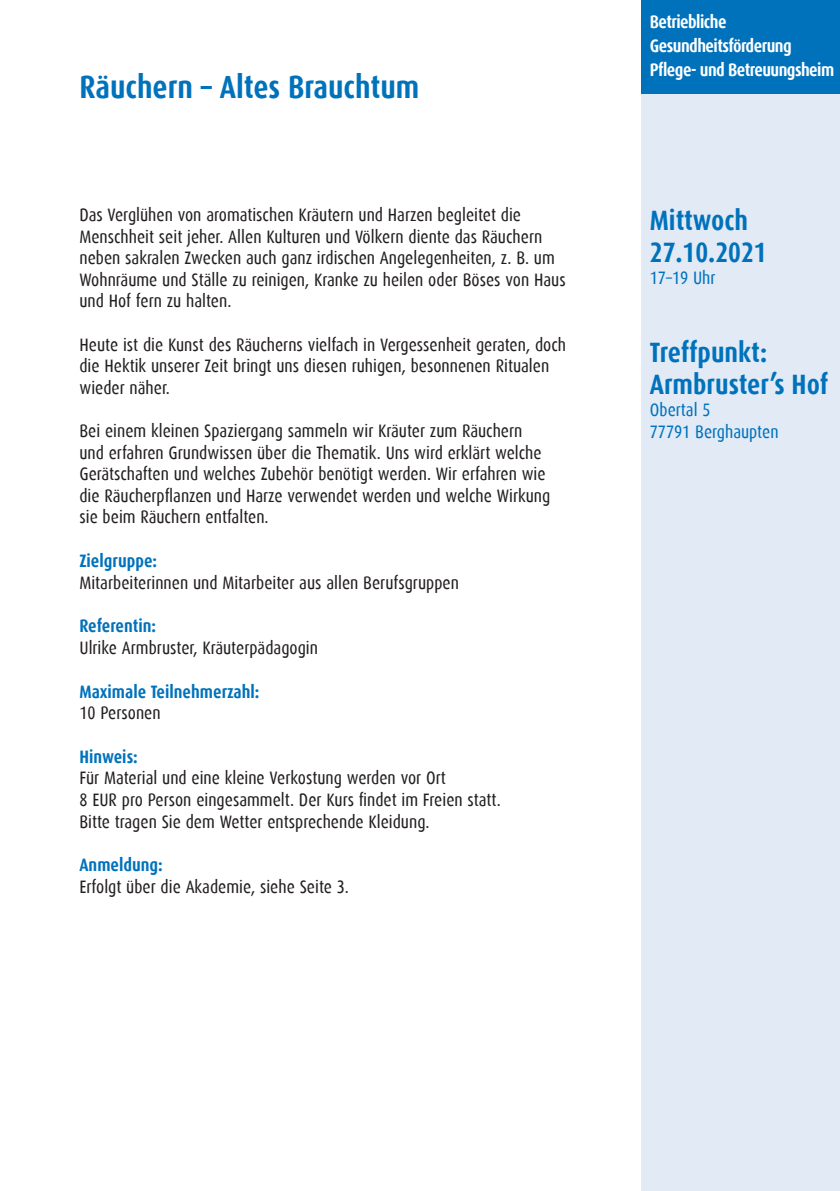
<style>
.page{position:relative;width:840px;height:1191px;background:#fff}
.page>*{position:absolute;margin:0;border:0;box-sizing:border-box;transform-origin:0 0}
.t1{font:700 32px "Dax Condensed";color:#0072bc}
.Rechts_Abstand_Veran{font:700 28px/32px "Dax Condensed";color:#0072bc}
.Ort_rechts_1_5mm{font:700 28px/32px "Dax Condensed";color:#0072bc}
.t2{font:18px/21.6px "Dax Condensed";color:#231f20}
.t3{font:700 18px "Dax Condensed";color:#0072bc}
.t4{font:700 18px "Dax Condensed";letter-spacing:-.03em;color:#fff}
.Rechts_Abstand_Veran-2{font:18px/22px "Dax Condensed";color:#0072bc}
.Ort_rechts_1_5mm-2{font:18px "Dax Condensed";color:#0072bc}
</style>
<div class="page">
<div style="left:641px;top:0;width:198px;height:1191px;background:#e2eaf6"></div>
<div style="left:641px;top:0;width:198px;height:94px;background:#0072bc"></div>
<p class="t1" style="left:79px;top:69px;width:341px">Räuchern – Altes Brauchtum</p>
<p class="t2" style="left:79px;top:204px;width:487px">Das Verglühen von aromatischen Kräutern und Harzen begleitet die Menschheit seit jeher. Allen Kulturen und Völkern diente das Räuchern neben sakralen Zwecken auch ganz irdischen Angelegenheiten, z. B. um Wohnräume und Ställe zu reinigen, Kranke zu heilen oder Böses von Haus und Hof fern zu halten.</p>
<p class="t2" style="left:79px;top:334px;width:488px">Heute ist die Kunst des Räucherns vielfach in Vergessenheit geraten, doch die Hektik unserer Zeit bringt uns diesen ruhigen, besonnenen Ritualen wieder näher.</p>
<p class="t2" style="left:79px;top:420px;width:472px">Bei einem kleinen Spaziergang sammeln wir Kräuter zum Räuchern und erfahren Grundwissen über die Thematik. Uns wird erklärt welche Gerätschaften und welches Zubehör benötigt werden. Wir erfahren wie die Räucherpflanzen und Harze verwendet werden und welche Wirkung sie beim Räuchern entfalten.</p>
<p class="t3" style="left:79px;top:551px;width:79px">Zielgruppe:</p>
<p class="t2" style="left:79px;top:572px;width:381px">Mitarbeiterinnen und Mitarbeiter aus allen Berufsgruppen</p>
<p class="t3" style="left:79px;top:616px;width:78px">Referentin:</p>
<p class="t2" style="left:79px;top:637px;width:240px">Ulrike Armbruster, Kräuterpädagogin</p>
<p class="t3" style="left:79px;top:681px;width:181px">Maximale Teilnehmerzahl:</p>
<p class="t2" style="left:79px;top:702px;width:83px">10 Personen</p>
<p class="t3" style="left:79px;top:746px;width:60px">Hinweis:</p>
<p class="t2" style="left:79px;top:767px;width:367px">Für Material und eine kleine Verkostung werden vor Ort</p>
<p class="t2" style="left:79px;top:789px;width:422px">8 EUR pro Person eingesammelt. Der Kurs findet im Freien statt.<br>Bitte tragen Sie dem Wetter entsprechende Kleidung.</p>
<p class="t3" style="left:79px;top:855px;width:85px">Anmeldung:</p>
<p class="t2" style="left:79px;top:876px;width:271px">Erfolgt über die Akademie, siehe Seite 3.</p>
<p class="t4" style="left:649px;top:12px;width:78px">Betriebliche</p>
<p class="t4" style="left:649px;top:36px;width:143px">Gesundheitsförderung</p>
<p class="t4" style="left:649px;top:60px;width:186px">Pflege- und Betreuungsheim</p>
<p class="Ort_rechts_1_5mm" style="left:649px;top:205px;width:118px">Mittwoch<br>27.10.2021</p>
<p class="Ort_rechts_1_5mm-2" style="left:649px;top:268px;width:67px">17–19 Uhr</p>
<p class="Rechts_Abstand_Veran" style="left:649px;top:336px;width:180px">Treffpunkt:<br>Armbruster’s Hof</p>
<p class="Rechts_Abstand_Veran-2" style="left:649px;top:399px;width:130px">Obertal 5<br>77791 Berghaupten</p>
</div>
